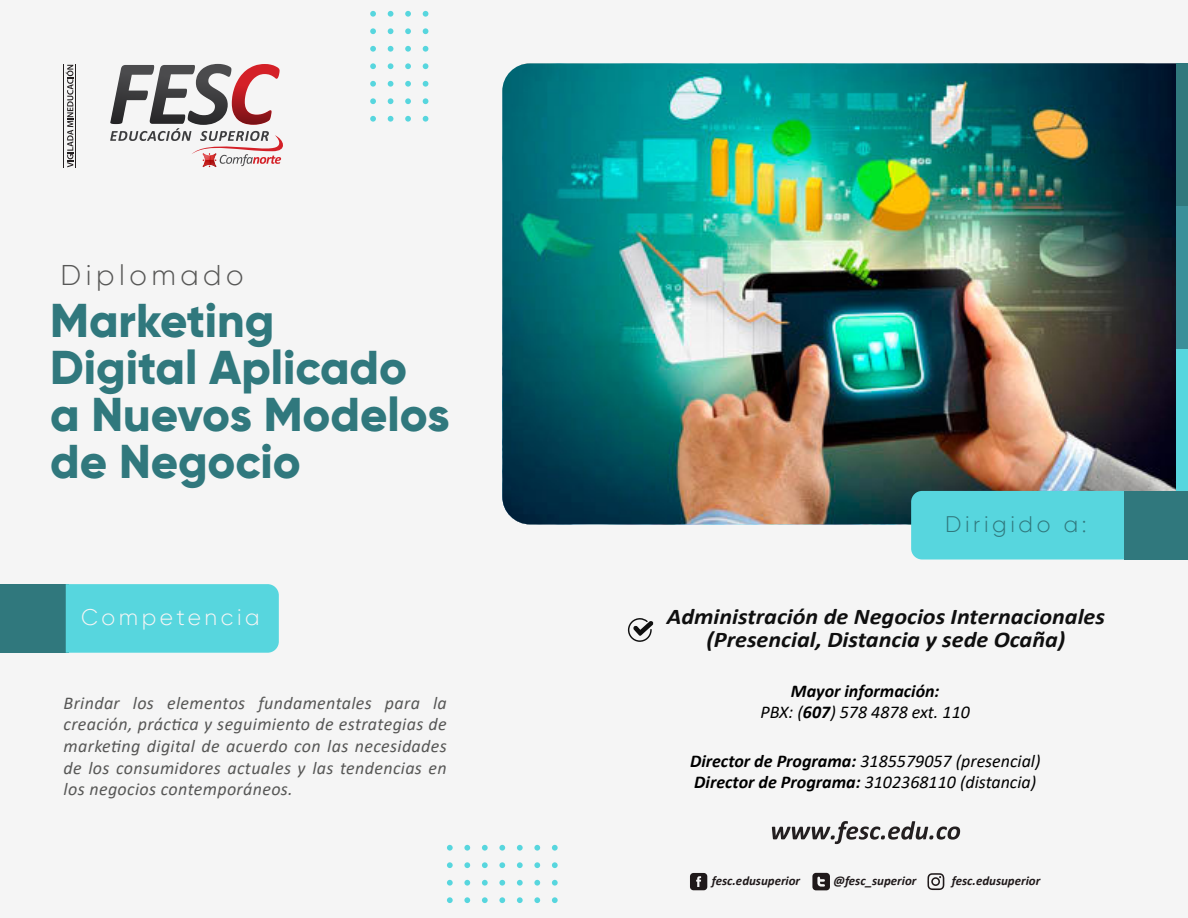
<style>
.page{position:relative;width:1188px;height:918px;background:#f5f5f5}
.page>*{position:absolute;margin:0;border:0;box-sizing:border-box;transform-origin:0 0}
.t1{font:800 47.4px/46.7px "Gilroy";color:#30787d}
.t2{font:300 28.5px "Gilroy";letter-spacing:.16em;color:#575756}
.t3{font:italic 700 22.5px/22.5px "Calibri";color:#0f0f0f;text-align:center;scale:1.07 1}
.t4{font:300 22.5px "Gilroy";letter-spacing:.16em;color:#f5f5f5}
.t5{font:300 22.5px "Gilroy";letter-spacing:.16em;color:#30787d}
.t6{font:italic 18px/21.6px "Calibri";letter-spacing:.02em;color:#575756;text-align:justify}
.t7{font:italic 18px/21.6px "Calibri";color:#000}
.t8{font:italic 700 18px/21.6px "Calibri";color:#000;text-align:center}
.t9{font:italic 700 12.9px "Calibri";color:#1f191a}
.s1{font-weight:400}
.s2{font-weight:700}
</style>
<div class="page">
<svg style="left:552px;top:897px;width:6px;height:6px"></svg>
<svg style="left:534px;top:897px;width:6px;height:6px"></svg>
<svg style="left:517px;top:897px;width:6px;height:6px"></svg>
<svg style="left:499px;top:897px;width:6px;height:6px"></svg>
<svg style="left:482px;top:897px;width:6px;height:6px"></svg>
<svg style="left:464px;top:897px;width:6px;height:6px"></svg>
<svg style="left:447px;top:897px;width:6px;height:6px"></svg>
<svg style="left:552px;top:880px;width:6px;height:6px"></svg>
<svg style="left:534px;top:880px;width:6px;height:6px"></svg>
<svg style="left:517px;top:880px;width:6px;height:6px"></svg>
<svg style="left:499px;top:880px;width:6px;height:6px"></svg>
<svg style="left:482px;top:880px;width:6px;height:6px"></svg>
<svg style="left:464px;top:880px;width:6px;height:6px"></svg>
<svg style="left:447px;top:880px;width:6px;height:6px"></svg>
<svg style="left:552px;top:862px;width:6px;height:6px"></svg>
<svg style="left:534px;top:862px;width:6px;height:6px"></svg>
<svg style="left:517px;top:862px;width:6px;height:6px"></svg>
<svg style="left:499px;top:862px;width:6px;height:6px"></svg>
<svg style="left:482px;top:862px;width:6px;height:6px"></svg>
<svg style="left:464px;top:862px;width:6px;height:6px"></svg>
<svg style="left:447px;top:862px;width:6px;height:6px"></svg>
<svg style="left:552px;top:845px;width:6px;height:6px"></svg>
<svg style="left:534px;top:845px;width:6px;height:6px"></svg>
<svg style="left:517px;top:845px;width:6px;height:6px"></svg>
<svg style="left:499px;top:845px;width:6px;height:6px"></svg>
<svg style="left:482px;top:845px;width:6px;height:6px"></svg>
<svg style="left:464px;top:845px;width:6px;height:6px"></svg>
<svg style="left:447px;top:845px;width:6px;height:6px"></svg>
<svg style="left:423px;top:11px;width:5px;height:6px"></svg>
<svg style="left:423px;top:28px;width:5px;height:6px"></svg>
<svg style="left:423px;top:46px;width:5px;height:6px"></svg>
<svg style="left:423px;top:63px;width:5px;height:6px"></svg>
<svg style="left:423px;top:81px;width:5px;height:6px"></svg>
<svg style="left:423px;top:98px;width:5px;height:6px"></svg>
<svg style="left:423px;top:116px;width:5px;height:6px"></svg>
<svg style="left:405px;top:11px;width:6px;height:6px"></svg>
<svg style="left:405px;top:28px;width:6px;height:6px"></svg>
<svg style="left:405px;top:46px;width:6px;height:6px"></svg>
<svg style="left:405px;top:63px;width:6px;height:6px"></svg>
<svg style="left:405px;top:81px;width:6px;height:6px"></svg>
<svg style="left:405px;top:98px;width:6px;height:6px"></svg>
<svg style="left:405px;top:116px;width:6px;height:6px"></svg>
<svg style="left:388px;top:11px;width:5px;height:6px"></svg>
<svg style="left:388px;top:28px;width:5px;height:6px"></svg>
<svg style="left:388px;top:46px;width:5px;height:6px"></svg>
<svg style="left:388px;top:63px;width:5px;height:6px"></svg>
<svg style="left:388px;top:81px;width:5px;height:6px"></svg>
<svg style="left:388px;top:98px;width:5px;height:6px"></svg>
<svg style="left:388px;top:116px;width:5px;height:6px"></svg>
<svg style="left:370px;top:11px;width:6px;height:6px"></svg>
<svg style="left:370px;top:28px;width:6px;height:6px"></svg>
<svg style="left:370px;top:46px;width:6px;height:6px"></svg>
<svg style="left:370px;top:63px;width:6px;height:6px"></svg>
<svg style="left:370px;top:81px;width:6px;height:6px"></svg>
<svg style="left:370px;top:98px;width:6px;height:6px"></svg>
<svg style="left:370px;top:116px;width:6px;height:6px"></svg>
<svg style="left:772px;top:821px;width:188px;height:23px"></svg>
<svg style="left:628px;top:618px;width:26px;height:24px"></svg>
<svg style="left:66px;top:65px;width:7px;height:102px"></svg>
<hr style="left:63px;top:64px;width:1px;height:103px;background:#231f20">
<hr style="left:76px;top:64px;width:1px;height:103px;background:#231f20">
<svg style="left:110px;top:64px;width:173px;height:103px"></svg>
<div style="left:0;top:584px;width:69px;height:69px;background:#30787d"></div>
<div style="left:66px;top:584px;width:213px;height:69px;background:#57d6de"></div>
<img style="left:502px;top:63px;width:686px;height:461px">
<div style="left:911px;top:491px;width:213px;height:69px;background:#57d6de"></div>
<div style="left:1177px;top:349px;width:11px;height:142px;background:#57d6de"></div>
<div style="left:1177px;top:206px;width:11px;height:143px;background:#3b8f99"></div>
<div style="left:1177px;top:64px;width:11px;height:142px;background:#30787d"></div>
<div style="left:1124px;top:491px;width:64px;height:69px;background:#30787d"></div>
<svg style="left:690px;top:873px;width:17px;height:17px"></svg>
<svg style="left:812px;top:873px;width:18px;height:17px"></svg>
<svg style="left:927px;top:873px;width:17px;height:17px"></svg>
<h2 class="t2" style="left:60px;top:264px;width:185px">Diplomado</h2>
<h1 class="t1" style="left:50px;top:298px;width:401px">Marketing<br>Digital Aplicado<br>a Nuevos Modelos de Negocio</h1>
<p class="t4" style="left:81px;top:609px;width:180px">Competencia</p>
<p class="t6" style="left:64px;top:693px;width:385px">Brindar los elementos fundamentales para la creación, prác琀椀ca y seguimiento de estrategias de marke琀椀ng digital de acuerdo con las necesidades de los consumidores actuales y las tendencias en los negocios contemporáneos.</p>
<p class="t5" style="left:945px;top:516px;width:143px">Dirigido a:</p>
<p class="t3" style="left:667px;top:607px;width:411px">AdministraciÛn de Negocios Internacionales (Presencial, Distancia y sede OcaÒa)</p>
<p class="t8" style="left:761px;top:681px;width:211px">Mayor informaciÛn:<br><span class="s1">PBX: (</span>607<span class="s1">) 578 4878 ext. 110</span></p>
<p class="t7" style="left:690px;top:751px;width:352px"><span class="s2">Director de Programa:</span> 3185579057 (presencial)<br><span class="s2">Director de Programa:</span> 3102368110 (distancia)</p>
<p class="t9" style="left:712px;top:876px;width:90px">fesc.edusuperior</p>
<p class="t9" style="left:833px;top:876px;width:84px">@fesc_superior</p>
<p class="t9" style="left:952px;top:876px;width:90px">fesc.edusuperior</p>
</div>
